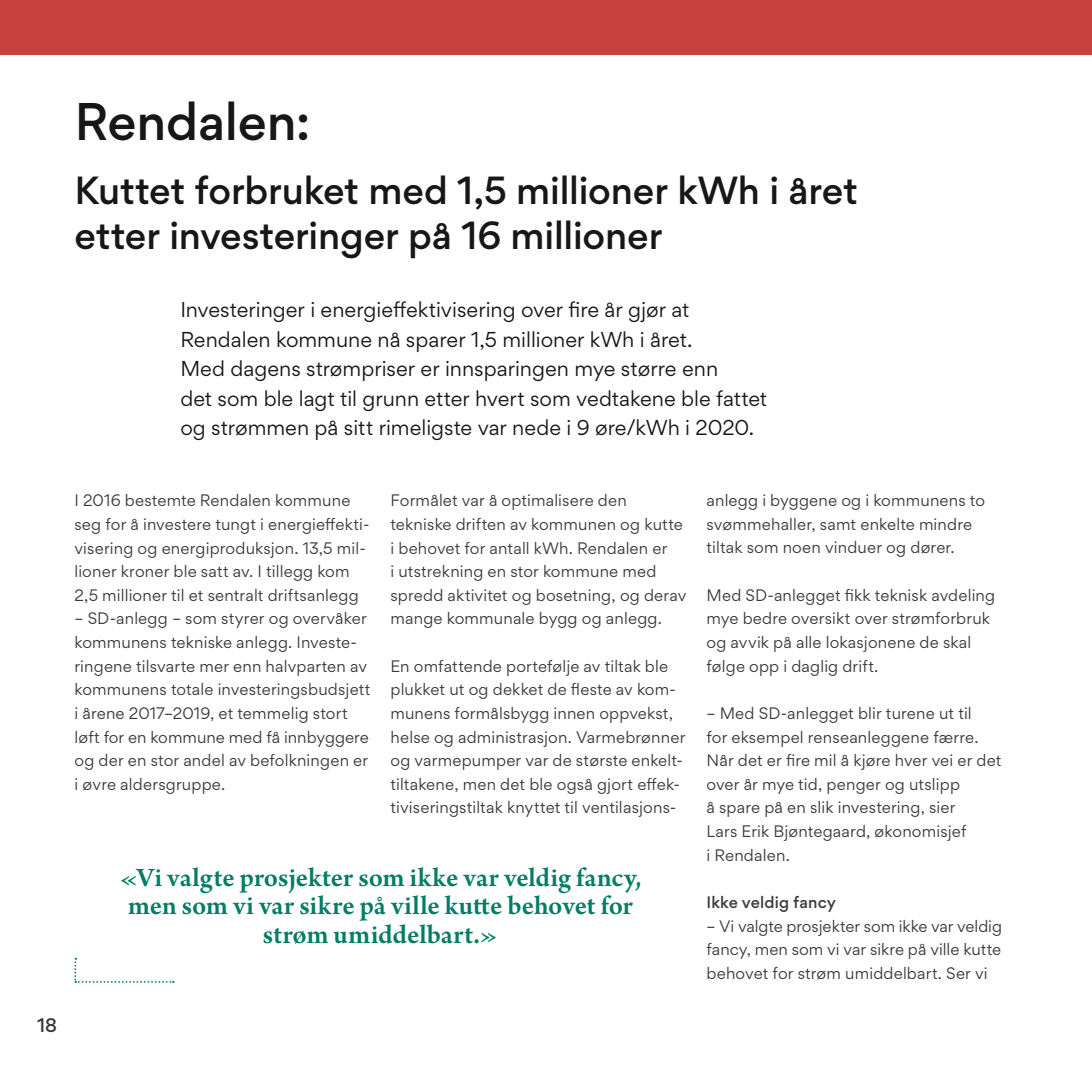
<style>
.page{position:relative;width:1092px;height:1092px;background:#fff}
.page>*{position:absolute;margin:0;border:0;box-sizing:border-box;transform-origin:0 0}
.t1{font:500 47.25px "Gordita";letter-spacing:-.005em;color:#181716}
.t2{font:500 35px/45.5px "Gordita";letter-spacing:-.005em;color:#181716}
.t3{font:600 28px/28.7px "Arno Pro";color:#007d64;text-align:center}
.t4{font:19.25px/29.6px "Gordita";color:#181716}
.t5{font:500 17.5px "Gordita";color:#3a3a39}
.t6{font:14.88px/23.6px "Gordita";letter-spacing:.01em;color:#3a3a39}
.t7{font:500 14.88px "Gordita";letter-spacing:.015em;color:#3a3a39}
</style>
<div class="page">
<svg style="left:74px;top:958px;width:100px;height:24px"></svg>
<div style="left:0;top:0;width:1091px;height:55px;background:#c9403c"></div>
<h1 class="t1" style="left:74px;top:86px;width:238px">Rendalen:</h1>
<h2 class="t2" style="left:74px;top:167px;width:785px">Kuttet forbruket med 1,5 millioner kWh i året etter investeringer på 16 millioner</h2>
<p class="t4" style="left:180px;top:294px;width:588px">Investeringer i energieffektivisering over fire år gjør at Rendalen kommune nå sparer 1,5 millioner kWh i året.<br>Med dagens strømpriser er innsparingen mye større enn<br>det som ble lagt til grunn etter hvert som vedtakene ble fattet og strømmen på sitt rimeligste var nede i 9 øre/kWh i 2020.</p>
<p class="t6" style="left:74px;top:488px;width:296px">I 2016 bestemte Rendalen kommune seg for å investere tungt i energieffekti&shy;visering og energiproduksjon. 13,5 mil&shy;lioner kroner ble satt av. I tillegg kom 2,5 millioner til et sentralt driftsanlegg</p>
<p class="t6" style="left:74px;top:606px;width:297px">– SD-anlegg – som styrer og overvåker kommunens tekniske anlegg. Investe&shy;ringene tilsvarte mer enn halvparten av kommunens totale investeringsbudsjett i årene 2017–2019, et temmelig stort løft for en kommune med få innbyggere og der en stor andel av befolkningen er i øvre aldersgruppe.</p>
<p class="t6" style="left:390px;top:488px;width:297px">Formålet var å optimalisere den tekniske driften av kommunen og kutte i behovet for antall kWh. Rendalen er<br>i utstrekning en stor kommune med spredd aktivitet og bosetning, og derav mange kommunale bygg og anlegg.</p>
<p class="t6" style="left:390px;top:654px;width:296px">En omfattende portefølje av tiltak ble plukket ut og dekket de fleste av kom&shy;munens formålsbygg innen oppvekst, helse og administrasjon. Varmebrønner og varmepumper var de største enkelt&shy;tiltakene, men det ble også gjort effek&shy;tiviseringstiltak knyttet til ventilasjons-</p>
<h3 class="t3" style="left:119px;top:864px;width:523px">«Vi valgte prosjekter som ikke var veldig fancy, men som vi var sikre på ville kutte behovet for strøm umiddelbart.»</h3>
<p class="t5" style="left:37px;top:1012px;width:21px">18</p>
<p class="t6" style="left:706px;top:488px;width:280px">anlegg i byggene og i kommunens to svømmehaller, samt enkelte mindre tiltak som noen vinduer og dører.</p>
<p class="t6" style="left:706px;top:583px;width:290px">Med SD-anlegget fikk teknisk avdeling mye bedre oversikt over strømforbruk og avvik på alle lokasjonene de skal følge opp i daglig drift.</p>
<p class="t6" style="left:706px;top:701px;width:296px">– Med SD-anlegget blir turene ut til<br>for eksempel renseanleggene færre.<br>Når det er fire mil å kjøre hver vei er det over år mye tid, penger og utslipp<br>å spare på en slik investering, sier<br>Lars Erik Bjøntegaard, økonomisjef<br>i Rendalen.</p>
<p class="t7" style="left:706px;top:891px;width:131px">Ikke veldig fancy</p>
<p class="t6" style="left:706px;top:913px;width:297px;text-align:justify">– Vi valgte prosjekter som ikke var veldig fancy, men som vi var sikre på ville kutte behovet for strøm umiddelbart. Ser vi</p>
</div>
